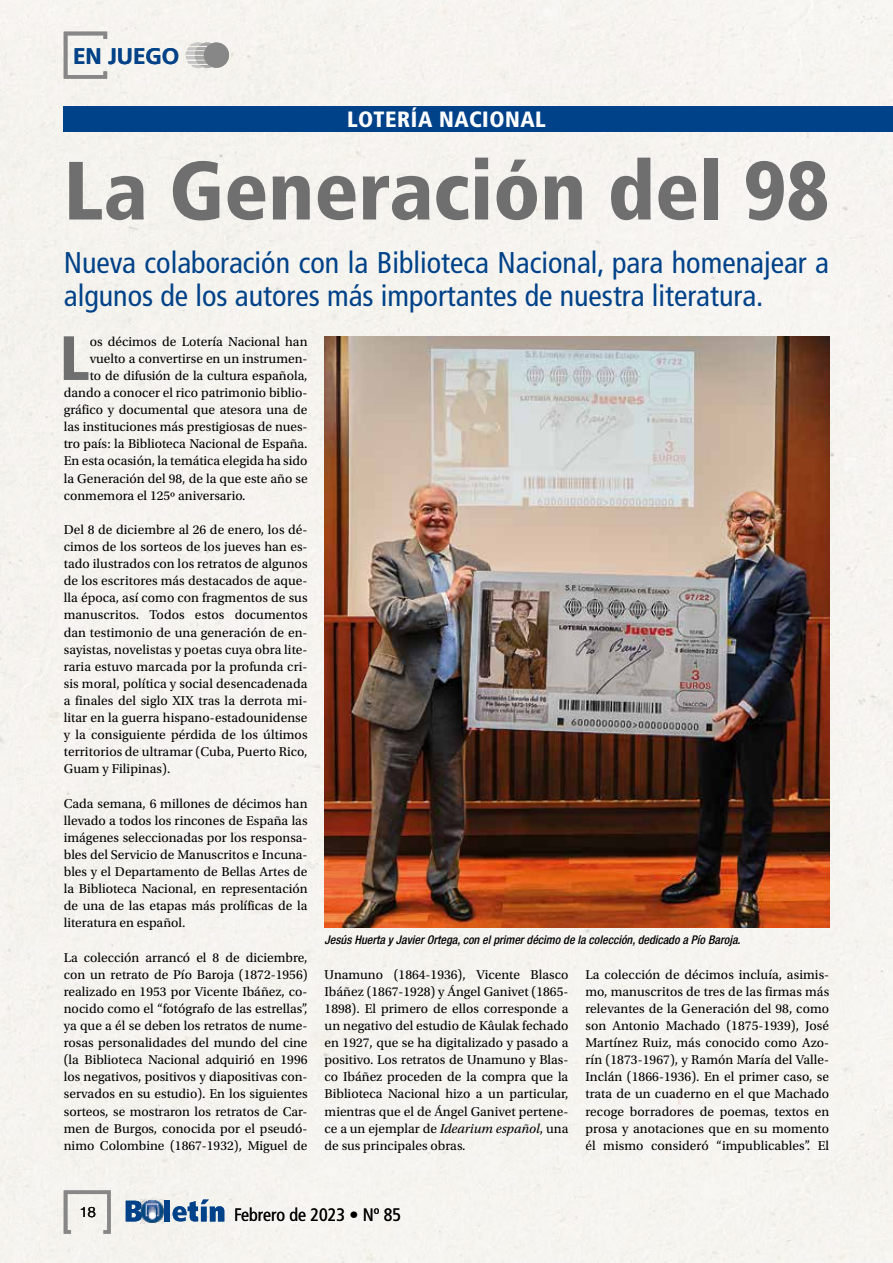
<style>
.page{position:relative;width:893px;height:1263px;background:#f6f4ef}
.page>*{position:absolute;margin:0;border:0;box-sizing:border-box;transform-origin:0 0}
.t1{font:900 condensed 82.5px "Frutiger LT Std";color:#706f6f}
.t2{font:900 condensed 62.55px "Frutiger LT Std";color:#706f6f}
.t3{font:condensed 30px/33px "Frutiger LT Std";color:#004289}
.t4{font:700 22.5px "Frutiger LT Std";color:#004289}
.t5{font:900 condensed 22.2px "Frutiger LT Std";letter-spacing:.025em;color:#fff}
.t6{font:condensed 18px "Frutiger LT Std";color:#000}
.t7{font:300 14.25px "Helvetica Neue LT Std";color:#000}
.t8{font:13.5px/17.1px "Utopia Std";color:#000;text-align:justify}
.t9{font:italic 500 condensed 12px "Helvetica Neue LT Std";color:#000}
.s1{font-style:italic}
</style>
<div class="page">
<svg style="left:64px;top:32px;width:43px;height:47px"></svg>
<svg style="left:186px;top:43px;width:26px;height:25px"></svg>
<div style="left:204px;top:43px;width:25px;height:25px;background:#878787;border-radius:50%"></div>
<img style="left:325px;top:337px;width:504px;height:590px">
<div style="left:64px;top:106px;width:765px;height:26px;background:#004289"></div>
<div style="left:789px;top:106px;width:104px;height:26px;background:#004289"></div>
<svg style="left:126px;top:1201px;width:16px;height:20px"></svg>
<div style="left:164px;top:1200px;width:6px;height:21px;background:#004289"></div>
<svg style="left:173px;top:1199px;width:51px;height:22px"></svg>
<svg style="left:64px;top:1190px;width:47px;height:44px"></svg>
<h3 class="t4" style="left:73px;top:43px;width:108px">EN JUEGO</h3>
<h3 class="t5" style="left:347px;top:106px;width:200px">LOTERÍA NACIONAL</h3>
<h1 class="t1" style="left:64px;top:141px;width:767px">La Generación del 98</h1>
<h3 class="t3" style="left:64px;top:246px;width:767px">Nueva colaboración con la Biblioteca Nacional, para homenajear a algunos de los autores más importantes de nuestra literatura.</h3>
<h2 class="t2" style="left:60px;top:321px;width:32px">L</h2>
<p class="t8" style="left:90px;top:333px;width:219px">os décimos de Lotería Nacional han</p>
<p class="t8" style="left:90px;top:350px;width:219px">vuelto a convertirse en un instrumen-</p>
<p class="t8" style="left:90px;top:367px;width:219px">to de difusión de la cultura española,</p>
<p class="t8" style="left:64px;top:384px;width:245px">dando a conocer el rico patrimonio biblio-</p>
<p class="t8" style="left:64px;top:401px;width:245px">gráfico y documental que atesora una de</p>
<p class="t8" style="left:64px;top:419px;width:245px">las instituciones más prestigiosas de nues-</p>
<p class="t8" style="left:64px;top:436px;width:245px">tro país: la Biblioteca Nacional de España.</p>
<p class="t8" style="left:64px;top:453px;width:245px">En esta ocasión, la temática elegida ha sido</p>
<p class="t8" style="left:64px;top:470px;width:245px">la Generación del 98, de la que este año se</p>
<p class="t8" style="left:64px;top:487px;width:183px">conmemora el 125º aniversario.</p>
<p class="t8" style="left:64px;top:521px;width:245px">Del 8 de diciembre al 26 de enero, los dé&shy;cimos de los sorteos de los jueves han es&shy;tado ilustrados con los retratos de algunos de los escritores más destacados de aque&shy;lla época, así como con fragmentos de sus manuscritos. Todos estos documentos dan testimonio de una generación de en&shy;sayistas, novelistas y poetas cuya obra lite&shy;raria estuvo marcada por la profunda cri&shy;sis moral, política y social desencadenada a finales del siglo XIX tras la derrota mi&shy;litar en la guerra hispano-estadounidense y la consiguiente pérdida de los últimos territorios de ultramar (Cuba, Puerto Rico, Guam y Filipinas).</p>
<p class="t8" style="left:64px;top:795px;width:245px">Cada semana, 6 millones de décimos han llevado a todos los rincones de España las imágenes seleccionadas por los responsa&shy;bles del Servicio de Manuscritos e Incuna&shy;bles y el Departamento de Bellas Artes de la Biblioteca Nacional, en representación de una de las etapas más prolíficas de la literatura en español.</p>
<p class="t8" style="left:64px;top:949px;width:245px">La colección arrancó el 8 de diciembre, con un retrato de Pío Baroja (1872-1956) realizado en 1953 por Vicente Ibáñez, co&shy;nocido como el “fotógrafo de las estrellas”, ya que a él se deben los retratos de nume&shy;rosas personalidades del mundo del cine (la Biblioteca Nacional adquirió en 1996 los negativos, positivos y diapositivas con&shy;servados en su estudio). En los siguientes sorteos, se mostraron los retratos de Car&shy;men de Burgos, conocida por el pseudó&shy;nimo Colombine (1867-1932), Miguel de</p>
<p class="t9" style="left:325px;top:933px;width:417px">Jesús Huerta y Javier Ortega, con el primer décimo de la colección, dedicado a Pío Baroja.</p>
<p class="t8" style="left:325px;top:966px;width:245px">Unamuno (1864-1936), Vicente Blasco Ibáñez (1867-1928) y Ángel Ganivet (1865- 1898). El primero de ellos corresponde a un negativo del estudio de Kâulak fechado en 1927, que se ha digitalizado y pasado a positivo. Los retratos de Unamuno y Blas&shy;co Ibáñez proceden de la compra que la Biblioteca Nacional hizo a un particular, mientras que el de Ángel Ganivet pertene&shy;ce a un ejemplar de <span class="s1">Idearium español</span>, una de sus principales obras.</p>
<p class="t8" style="left:585px;top:966px;width:245px">La colección de décimos incluía, asimis&shy;mo, manuscritos de tres de las firmas más relevantes de la Generación del 98, como son Antonio Machado (1875-1939), José Martínez Ruiz, más conocido como Azo&shy;rín (1873-1967), y Ramón María del Valle-Inclán (1866-1936). En el primer caso, se trata de un cuaderno en el que Machado recoge borradores de poemas, textos en prosa y anotaciones que en su momento él mismo consideró “impublicables”. El</p>
<p class="t7" style="left:80px;top:1203px;width:17px">18</p>
<h3 class="t6" style="left:234px;top:1204px;width:168px">Febrero de 2023 • Nº 85</h3>
</div>
